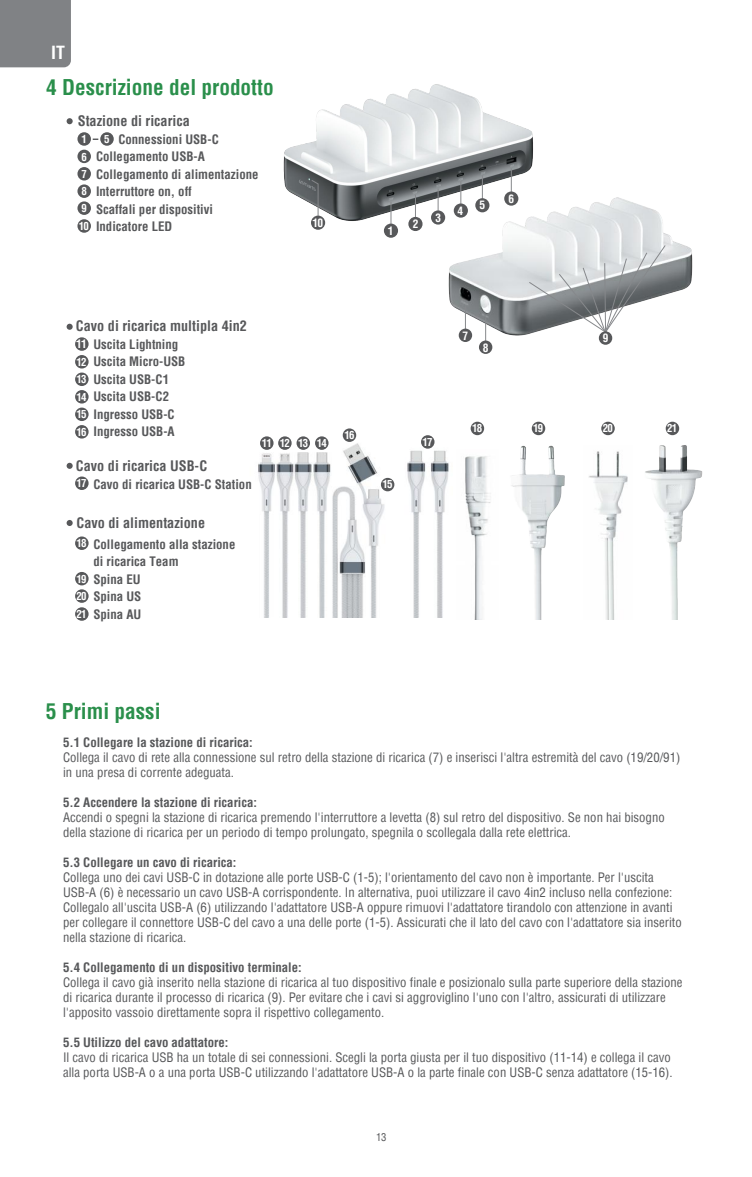
<style>
.page{position:relative;width:752px;height:1177px;background:#fff}
.page>*{position:absolute;margin:0;border:0;box-sizing:border-box;transform-origin:0 0}
.t1{font:700 condensed 21.25px "Helvetica";color:#2a8f4b}
.t2{font:700 condensed 17.75px "Helvetica";color:#fff}
.t3{font:700 condensed 14.25px "Helvetica";color:#57585a}
.t4{font:condensed 12.75px/15px "Helvetica";color:#57585a}
.t5{font:700 condensed 12.75px/17.5px "Helvetica";color:#57585a}
.t6{font:700 condensed 11.5px "Helvetica";color:#fff}
.t7{font:700 condensed 10.75px/17.5px "Helvetica";letter-spacing:-.075em;color:#fff;text-align:justify}
.t8{font:condensed 10.75px "Helvetica";color:#57585a}
</style>
<div class="page">
<div style="left:0;top:0;width:71px;height:67px;background:#808285"></div>
<img style="left:258px;top:429px;width:220px;height:189px">
<div style="left:260px;top:436px;width:13px;height:14px;background:#57585a;border-radius:50%"></div>
<div style="left:278px;top:436px;width:13px;height:14px;background:#57585a;border-radius:50%"></div>
<div style="left:296px;top:436px;width:14px;height:14px;background:#57585a;border-radius:50%"></div>
<div style="left:315px;top:436px;width:13px;height:14px;background:#57585a;border-radius:50%"></div>
<div style="left:342px;top:428px;width:14px;height:14px;background:#57585a;border-radius:50%"></div>
<div style="left:381px;top:478px;width:13px;height:13px;background:#57585a;border-radius:50%"></div>
<div style="left:421px;top:435px;width:13px;height:13px;background:#57585a;border-radius:50%"></div>
<img style="left:448px;top:197px;width:245px;height:157px">
<svg style="left:485px;top:318px;width:1px;height:22px"></svg>
<div style="left:478px;top:340px;width:14px;height:14px;background:#57585a;border-radius:50%"></div>
<svg style="left:465px;top:306px;width:1px;height:22px"></svg>
<div style="left:458px;top:328px;width:14px;height:14px;background:#57585a;border-radius:50%"></div>
<svg style="left:528px;top:244px;width:138px;height:89px"></svg>
<div style="left:598px;top:331px;width:14px;height:14px;background:#57585a;border-radius:50%"></div>
<div style="left:77px;top:132px;width:14px;height:14px;background:#57585a;border-radius:50%"></div>
<div style="left:100px;top:132px;width:14px;height:14px;background:#57585a;border-radius:50%"></div>
<div style="left:77px;top:150px;width:14px;height:13px;background:#57585a;border-radius:50%"></div>
<div style="left:77px;top:167px;width:14px;height:13px;background:#57585a;border-radius:50%"></div>
<div style="left:77px;top:184px;width:14px;height:14px;background:#57585a;border-radius:50%"></div>
<div style="left:77px;top:201px;width:14px;height:14px;background:#57585a;border-radius:50%"></div>
<div style="left:77px;top:219px;width:14px;height:14px;background:#57585a;border-radius:50%"></div>
<img style="left:283px;top:84px;width:273px;height:180px">
<svg style="left:390px;top:202px;width:1px;height:21px"></svg>
<svg style="left:415px;top:195px;width:1px;height:22px"></svg>
<svg style="left:437px;top:188px;width:1px;height:22px"></svg>
<svg style="left:460px;top:181px;width:1px;height:22px"></svg>
<svg style="left:481px;top:175px;width:1px;height:23px"></svg>
<svg style="left:510px;top:168px;width:1px;height:23px"></svg>
<svg style="left:383px;top:223px;width:15px;height:15px"></svg>
<div style="left:408px;top:217px;width:14px;height:14px;background:#57585a;border-radius:50%"></div>
<div style="left:431px;top:210px;width:14px;height:14px;background:#57585a;border-radius:50%"></div>
<div style="left:453px;top:203px;width:14px;height:15px;background:#57585a;border-radius:50%"></div>
<div style="left:475px;top:198px;width:14px;height:14px;background:#57585a;border-radius:50%"></div>
<div style="left:504px;top:191px;width:14px;height:15px;background:#57585a;border-radius:50%"></div>
<svg style="left:310px;top:179px;width:8px;height:39px"></svg>
<div style="left:311px;top:216px;width:14px;height:14px;background:#57585a;border-radius:50%"></div>
<svg style="left:67px;top:118px;width:6px;height:6px"></svg>
<div style="left:75px;top:337px;width:13px;height:14px;background:#57585a;border-radius:50%"></div>
<div style="left:75px;top:355px;width:13px;height:13px;background:#57585a;border-radius:50%"></div>
<div style="left:75px;top:372px;width:13px;height:14px;background:#57585a;border-radius:50%"></div>
<div style="left:75px;top:390px;width:13px;height:13px;background:#57585a;border-radius:50%"></div>
<div style="left:75px;top:407px;width:13px;height:14px;background:#57585a;border-radius:50%"></div>
<div style="left:75px;top:425px;width:13px;height:13px;background:#57585a;border-radius:50%"></div>
<div style="left:75px;top:476px;width:13px;height:14px;background:#57585a;border-radius:50%"></div>
<div style="left:75px;top:536px;width:13px;height:14px;background:#57585a;border-radius:50%"></div>
<div style="left:75px;top:572px;width:13px;height:13px;background:#57585a;border-radius:50%"></div>
<div style="left:75px;top:589px;width:13px;height:14px;background:#57585a;border-radius:50%"></div>
<div style="left:75px;top:607px;width:13px;height:13px;background:#57585a;border-radius:50%"></div>
<svg style="left:67px;top:324px;width:6px;height:6px"></svg>
<svg style="left:67px;top:463px;width:6px;height:6px"></svg>
<svg style="left:67px;top:520px;width:6px;height:6px"></svg>
<img style="left:645px;top:431px;width:58px;height:188px">
<img style="left:511px;top:445px;width:54px;height:174px">
<img style="left:589px;top:451px;width:39px;height:168px">
<img style="left:456px;top:450px;width:35px;height:169px">
<div style="left:470px;top:421px;width:14px;height:14px;background:#57585a;border-radius:50%"></div>
<div style="left:531px;top:421px;width:14px;height:14px;background:#57585a;border-radius:50%"></div>
<div style="left:601px;top:421px;width:13px;height:14px;background:#57585a;border-radius:50%"></div>
<div style="left:665px;top:421px;width:13px;height:14px;background:#57585a;border-radius:50%"></div>
<h2 class="t2" style="left:51px;top:41px;width:15px">IT</h2>
<h1 class="t1" style="left:46px;top:73px;width:229px">4 Descrizione del prodotto</h1>
<p class="t7" style="left:81px;top:130px;width:7px">1</p>
<p class="t7" style="left:104px;top:130px;width:7px">5</p>
<p class="t7" style="left:79px;top:148px;width:12px;text-align:left">6<br>7<br>8<br>9<br>10</p>
<p class="t3" style="left:78px;top:112px;width:113px">Stazione di ricarica</p>
<p class="t5" style="left:96px;top:130px;width:164px;text-indent:22px">Connessioni USB-C<br>Collegamento USB-A<br>Collegamento di alimentazione<br>Interruttore on, off<br>Scaffali per dispositivi<br>Indicatore LED</p>
<p class="t6" style="left:312px;top:215px;width:12px">10</p>
<p class="t6" style="left:388px;top:223px;width:7px">1</p>
<p class="t6" style="left:412px;top:216px;width:7px">2</p>
<p class="t6" style="left:435px;top:210px;width:7px">3</p>
<p class="t6" style="left:457px;top:203px;width:7px">4</p>
<p class="t6" style="left:479px;top:198px;width:7px">5</p>
<p class="t6" style="left:508px;top:191px;width:7px">6</p>
<p class="t3" style="left:76px;top:316px;width:172px">Cavo di ricarica multipla 4in2</p>
<p class="t5" style="left:93px;top:335px;width:93px">Uscita Lightning<br>Uscita Micro-USB<br>Uscita USB-C1<br>Uscita USB-C2<br>Ingresso USB-C<br>Ingresso USB-A</p>
<p class="t3" style="left:76px;top:456px;width:133px">Cavo di ricarica USB-C</p>
<p class="t5" style="left:93px;top:475px;width:160px">Cavo di ricarica USB-C Station</p>
<p class="t6" style="left:76px;top:336px;width:12px">11</p>
<p class="t7" style="left:77px;top:353px;width:12px">12<br>13<br>14<br>15<br>16</p>
<p class="t7" style="left:77px;top:474px;width:12px">17</p>
<p class="t3" style="left:77px;top:514px;width:130px">Cavo di alimentazione</p>
<p class="t5" style="left:93px;top:535px;width:143px">Collegamento alla stazione di ricarica Team<br>Spina EU<br>Spina US<br>Spina AU</p>
<p class="t7" style="left:77px;top:534px;width:12px">18</p>
<p class="t7" style="left:77px;top:570px;width:12px">19<br>20<br>21</p>
<p class="t7" style="left:262px;top:434px;width:66px">11 12 13 14</p>
<p class="t7" style="left:344px;top:426px;width:12px">16</p>
<p class="t7" style="left:382px;top:475px;width:12px">15</p>
<p class="t7" style="left:422px;top:433px;width:12px">17</p>
<p class="t6" style="left:462px;top:328px;width:7px">7</p>
<p class="t6" style="left:602px;top:330px;width:7px">9</p>
<p class="t6" style="left:482px;top:340px;width:7px">8</p>
<p class="t7" style="left:472px;top:419px;width:12px">18</p>
<p class="t7" style="left:533px;top:419px;width:12px">19</p>
<p class="t7" style="left:602px;top:419px;width:12px">20</p>
<p class="t7" style="left:666px;top:419px;width:12px">21</p>
<h1 class="t1" style="left:46px;top:697px;width:116px">5 Primi passi</h1>
<p class="t5" style="left:63px;top:733px;width:191px">5.1 Collegare la stazione di ricarica:</p>
<p class="t4" style="left:63px;top:749px;width:618px">Collega il cavo di rete alla connessione sul retro della stazione di ricarica (7) e inserisci l'altra estremità del cavo (19/20/91) in una presa di corrente adeguata.</p>
<p class="t5" style="left:63px;top:793px;width:195px">5.2 Accendere la stazione di ricarica:</p>
<p class="t4" style="left:63px;top:809px;width:603px">Accendi o spegni la stazione di ricarica premendo l'interruttore a levetta (8) sul retro del dispositivo. Se non hai bisogno della stazione di ricarica per un periodo di tempo prolungato, spegnila o scollegala dalla rete elettrica.</p>
<p class="t5" style="left:63px;top:853px;width:175px">5.3 Collegare un cavo di ricarica:</p>
<p class="t4" style="left:63px;top:869px;width:620px">Collega uno dei cavi USB-C in dotazione alle porte USB-C (1-5); l'orientamento del cavo non è importante. Per l'uscita USB-A (6) è necessario un cavo USB-A corrispondente. In alternativa, puoi utilizzare il cavo 4in2 incluso nella confezione:<br>Collegalo all'uscita USB-A (6) utilizzando l'adattatore USB-A oppure rimuovi l'adattatore tirandolo con attenzione in avanti per collegare il connettore USB-C del cavo a una delle porte (1-5). Assicurati che il lato del cavo con l'adattatore sia inserito nella stazione di ricarica.</p>
<p class="t5" style="left:63px;top:958px;width:240px">5.4 Collegamento di un dispositivo terminale:</p>
<p class="t4" style="left:63px;top:974px;width:620px">Collega il cavo già inserito nella stazione di ricarica al tuo dispositivo finale e posizionalo sulla parte superiore della stazione di ricarica durante il processo di ricarica (9). Per evitare che i cavi si aggroviglino l'uno con l'altro, assicurati di utilizzare l'apposito vassoio direttamente sopra il rispettivo collegamento.</p>
<p class="t5" style="left:63px;top:1033px;width:167px">5.5 Utilizzo del cavo adattatore:</p>
<p class="t4" style="left:63px;top:1049px;width:610px">Il cavo di ricarica USB ha un totale di sei connessioni. Scegli la porta giusta per il tuo dispositivo (11-14) e collega il cavo alla porta USB-A o a una porta USB-C utilizzando l'adattatore USB-A o la parte finale con USB-C senza adattatore (15-16).</p>
<p class="t8" style="left:376px;top:1129px;width:12px">13</p>
</div>
